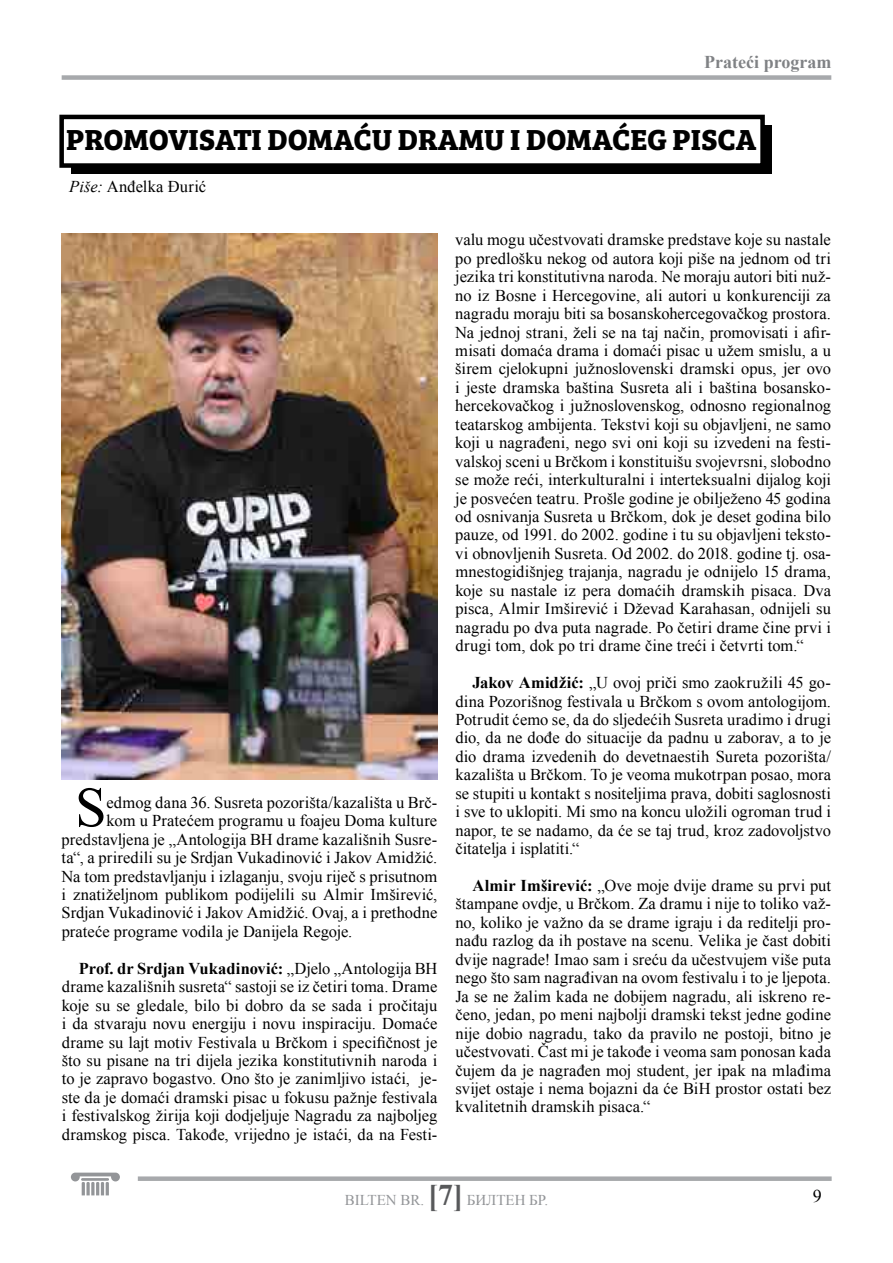
<style>
.page{position:relative;width:893px;height:1263px;background:#fff}
.page>*{position:absolute;margin:0;border:0;box-sizing:border-box;transform-origin:0 0}
.t1{font:56.4px "Times New Roman";color:#000}
.t2{font:700 30px "Bree Serif";color:#000}
.t3{font:700 18px "Times New Roman";color:#808285}
.t4{font:18px "Times New Roman";color:#000}
.t5{font:16.5px/18.5px "Times New Roman";color:#000;text-align:justify}
.t6{font:15px "Times New Roman";color:#939598}
.s1{font-style:italic}
.s2{font-weight:700}
.s3{font-weight:700;font-size:30px;color:#58595b}
</style>
<div class="page">
<div style="left:138px;top:1176px;width:694px;height:5px;background:#a7a9ac"></div>
<div style="left:62px;top:75px;width:769px;height:5px;background:#a7a9ac"></div>
<svg style="left:71px;top:1172px;width:49px;height:23px"></svg>
<div style="left:71px;top:125px;width:701px;height:49px;background:#000"></div>
<div style="left:62px;top:117px;width:701px;height:49px;background:#fff"></div>
<div style="left:59px;top:115px;width:706px;height:53px;border:4px solid #000"></div>
<img style="left:62px;top:234px;width:375px;height:545px">
<p class="t3" style="left:704px;top:49px;width:129px">Prateći program</p>
<h2 class="t2" style="left:66px;top:116px;width:692px">PROMOVISATI DOMAĆU DRAMU I DOMAĆEG PISCA</h2>
<p class="t5" style="left:69px;top:177px;width:138px"><span class="s1">Piše:</span> Anđelka Đurić</p>
<h1 class="t1" style="left:75px;top:769px;width:33px">S</h1>
<p class="t5" style="left:107px;top:793px;width:332px">edmog dana 36. Susreta pozorišta/kazališta u Brč-</p>
<p class="t5" style="left:107px;top:811px;width:332px">kom u Pratećem programu u foajeu Doma kulture</p>
<p class="t5" style="left:62px;top:830px;width:377px">predstavljena je „Antologija BH drame kazališnih Susre-</p>
<p class="t5" style="left:62px;top:848px;width:377px">ta“, a priredili su je Srdjan Vukadinović i Jakov Amidžić.</p>
<p class="t5" style="left:62px;top:866px;width:377px">Na tom predstavljanju i izlaganju, svoju riječ s prisutnom</p>
<p class="t5" style="left:62px;top:885px;width:377px">i znatiželjnom publikom podijelili su Almir Imširević,</p>
<p class="t5" style="left:62px;top:903px;width:377px">Srdjan Vukadinović i Jakov Amidžić. Ovaj, a i prethodne</p>
<p class="t5" style="left:62px;top:922px;width:292px">prateće programe vodila je Danijela Regoje.</p>
<p class="t5" style="left:62px;top:959px;width:377px;text-indent:17px"><span class="s2">Prof. dr Srdjan Vukadinović:</span> „Djelo „Antologija BH drame kazališnih susreta“ sastoji se iz četiri toma. Drame koje su se gledale, bilo bi dobro da se sada i pročitaju i da stvaraju novu energiju i novu inspiraciju. Domaće drame su lajt motiv Festivala u Brčkom i specifičnost je što su pisane na tri dijela jezika konstitutivnih naroda i to je zapravo bogastvo. Ono što je zanimljivo istaći, je&shy;ste da je domaći dramski pisac u fokusu pažnje festivala i festivalskog žirija koji dodjeljuje Nagradu za najboljeg dramskog pisca. Takođe, vrijedno je istaći, da na Festi-</p>
<p class="t5" style="left:455px;top:230px;width:377px">valu mogu učestvovati dramske predstave koje su nastale po predlošku nekog od autora koji piše na jednom od tri jezika tri konstitutivna naroda. Ne moraju autori biti nuž&shy;no iz Bosne i Hercegovine, ali autori u konkurenciji za nagradu moraju biti sa bosanskohercegovačkog prostora.<br>Na jednoj strani, želi se na taj način, promovisati i afir&shy;misati domaća drama i domaći pisac u užem smislu, a u širem cjelokupni južnoslovenski dramski opus, jer ovo i jeste dramska baština Susreta ali i baština bosansko&shy;hercekovačkog i južnoslovenskog, odnosno regionalnog teatarskog ambijenta. Tekstvi koji su objavljeni, ne samo koji u nagrađeni, nego svi oni koji su izvedeni na festi&shy;valskoj sceni u Brčkom i konstituišu svojevrsni, slobodno se može reći, interkulturalni i interteksualni dijalog koji je posvećen teatru. Prošle godine je obilježeno 45 godina od osnivanja Susreta u Brčkom, dok je deset godina bilo pauze, od 1991. do 2002. godine i tu su objavljeni teksto&shy;vi obnovljenih Susreta. Od 2002. do 2018. godine tj. osa&shy;mnestogidišnjeg trajanja, nagradu je odnijelo 15 drama, koje su nastale iz pera domaćih dramskih pisaca. Dva pisca, Almir Imširević i Dževad Karahasan, odnijeli su nagradu po dva puta nagrade. Po četiri drame čine prvi i drugi tom, dok po tri drame čine treći i četvrti tom.“</p>
<p class="t5" style="left:455px;top:673px;width:377px;text-indent:17px"><span class="s2">Jakov Amidžić:</span> „U ovoj priči smo zaokružili 45 go&shy;dina Pozorišnog festivala u Brčkom s ovom antologijom.<br>Potrudit ćemo se, da do sljedećih Susreta uradimo i drugi dio, da ne dođe do situacije da padnu u zaborav, a to je dio drama izvedenih do devetnaestih Sureta pozorišta/ kazališta u Brčkom. To je veoma mukotrpan posao, mora se stupiti u kontakt s nositeljima prava, dobiti saglosnosti i sve to uklopiti. Mi smo na koncu uložili ogroman trud i napor, te se nadamo, da će se taj trud, kroz zadovoljstvo čitatelja i isplatiti.“</p>
<p class="t5" style="left:455px;top:876px;width:377px;text-indent:17px"><span class="s2">Almir Imširević:</span> „Ove moje dvije drame su prvi put štampane ovdje, u Brčkom. Za dramu i nije to toliko važ&shy;no, koliko je važno da se drame igraju i da reditelji pro&shy;nađu razlog da ih postave na scenu. Velika je čast dobiti dvije nagrade! Imao sam i sreću da učestvujem više puta nego što sam nagrađivan na ovom festivalu i to je ljepota.<br>Ja se ne žalim kada ne dobijem nagradu, ali iskreno re&shy;čeno, jedan, po meni najbolji dramski tekst jedne godine nije dobio nagradu, tako da pravilo ne postoji, bitno je učestvovati. Čast mi je takođe i veoma sam ponosan kada čujem da je nagrađen moj student, jer ipak na mlađima svijet ostaje i nema bojazni da će BiH prostor ostati bez kvalitetnih dramskih pisaca.“</p>
<p class="t6" style="left:345px;top:1190px;width:205px">BILTEN BR. <span class="s3">[7]</span> БИЛТЕН БР.</p>
<p class="t4" style="left:813px;top:1184px;width:10px">9</p>
</div>
